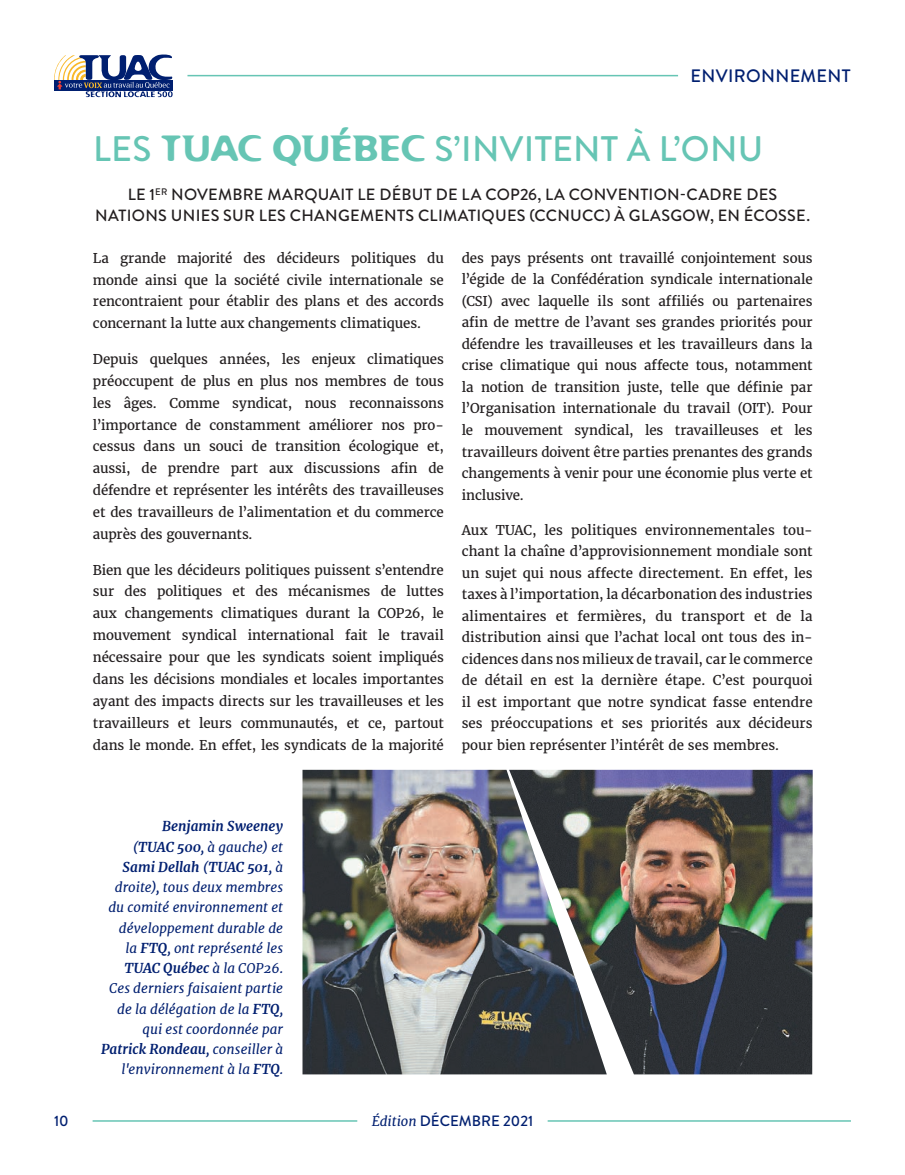
<style>
.page{position:relative;width:905px;height:1175px;background:#fff}
.page>*{position:absolute;margin:0;border:0;box-sizing:border-box;transform-origin:0 0}
.Titre_Article{font:500 35.4px "Brandon Grotesque";letter-spacing:.01em;color:#66c5b4}
.Header_de_page{font:500 18px "Brandon Grotesque";letter-spacing:.02em;color:#001f70}
.Chapeau{font:500 16.2px/20.7px "Brandon Grotesque";letter-spacing:.015em;color:#231f20;text-align:center}
.Bas_de_page_édition{font:500 15px "Brandon Grotesque";color:#001f70}
.Numéro_en_bas_de_pag{font:500 15px "Brandon Grotesque";color:#001f70}
.Texte{font:italic 13.5px/20.2px "Merriweather";color:#001f70;text-align:right}
.Texte-2{font:13.35px/21.6px "Merriweather";letter-spacing:-.005em;color:#231f20;text-align:justify}
.s1{font-family:"Flexure";font-weight:400}
.s2{font-weight:700}
.s3{font-family:"Merriweather";font-weight:400;font-style:italic;font-size:13.5px}
</style>
<div class="page">
<hr style="left:547px;top:1120px;width:303px;height:1px;background:#66c5b4">
<hr style="left:93px;top:1120px;width:264px;height:1px;background:#66c5b4">
<svg style="left:54px;top:54px;width:119px;height:43px"></svg>
<hr style="left:187px;top:75px;width:491px;height:1px;background:#66c5b4">
<img style="left:302px;top:770px;width:207px;height:304px">
<img style="left:509px;top:770px;width:303px;height:304px">
<p class="Header_de_page" style="left:690px;top:63px;width:161px">ENVIRONNEMENT</p>
<p class="Titre_Article" style="left:93px;top:124px;width:671px">LES <span class="s1">TUAC QUÉBEC</span> S’INVITENT À L’ONU</p>
<p class="Chapeau" style="left:95px;top:185px;width:716px">LE 1<sup>ER</sup> NOVEMBRE MARQUAIT LE DÉBUT DE LA COP26, LA CONVENTION-CADRE DES<br>NATIONS UNIES SUR LES CHANGEMENTS CLIMATIQUES (CCNUCC) À GLASGOW, EN ÉCOSSE.</p>
<p class="Texte-2" style="left:93px;top:247px;width:352px">La grande majorité des décideurs politiques du monde ainsi que la société civile internationale se rencontraient pour établir des plans et des accords concernant la lutte aux changements climatiques.</p>
<p class="Texte-2" style="left:93px;top:348px;width:352px">Depuis quelques années, les enjeux climatiques préoccupent de plus en plus nos membres de tous les âges. Comme syndicat, nous reconnaissons l’importance de constamment améliorer nos pro&shy;cessus dans un souci de transition écologique et, aussi, de prendre part aux discussions afin de défendre et représenter les intérêts des travailleuses et des travailleurs de l’alimentation et du commerce auprès des gouvernants.</p>
<p class="Texte-2" style="left:93px;top:559px;width:352px">Bien que les décideurs politiques puissent s’entendre sur des politiques et des mécanismes de luttes aux changements climatiques durant la COP26, le mouvement syndical international fait le travail nécessaire pour que les syndicats soient impliqués dans les décisions mondiales et locales importantes ayant des impacts directs sur les travailleuses et les travailleurs et leurs communautés, et ce, partout dans le monde. En effet, les syndicats de la majorité</p>
<p class="Texte-2" style="left:461px;top:247px;width:352px">des pays présents ont travaillé conjointement sous l’égide de la Confédération syndicale internationale (CSI) avec laquelle ils sont affiliés ou partenaires afin de mettre de l’avant ses grandes priorités pour défendre les travailleuses et les travailleurs dans la crise climatique qui nous affecte tous, notamment la notion de transition juste, telle que définie par l’Organisation internationale du travail (OIT). Pour le mouvement syndical, les travailleuses et les travailleurs doivent être parties prenantes des grands changements à venir pour une économie plus verte et inclusive.</p>
<p class="Texte-2" style="left:461px;top:519px;width:352px">Aux TUAC, les politiques environnementales tou&shy;chant la chaîne d’approvisionnement mondiale sont un sujet qui nous affecte directement. En effet, les taxes à l’importation, la décarbonation des industries alimentaires et fermières, du transport et de la distribution ainsi que l’achat local ont tous des in&shy;cidences dans nos milieux de travail, car le commerce de détail en est la dernière étape. C’est pourquoi il est important que notre syndicat fasse entendre ses préoccupations et ses priorités aux décideurs pour bien représenter l’intérêt de ses membres.</p>
<p class="Texte" style="left:101px;top:816px;width:184px"><span class="s2">Benjamin Sweeney<br></span>(<span class="s2">TUAC 500</span>, à gauche) et<br><span class="s2">Sami Dellah</span> (<span class="s2">TUAC 501</span>, à droite), tous deux membres du comité environnement et développement durable de<br>la <span class="s2">FTQ</span>, ont représenté les<br><span class="s2">TUAC Québec</span> à la COP26.<br>Ces derniers faisaient partie de la délégation de la <span class="s2">FTQ</span>, qui est coordonnée par<br><span class="s2">Patrick Rondeau</span>, conseiller à l'environnement à la <span class="s2">FTQ</span>.</p>
<p class="Numéro_en_bas_de_pag" style="left:54px;top:1110px;width:16px">10</p>
<p class="Bas_de_page_édition" style="left:372px;top:1110px;width:163px"><span class="s3">Édition</span> DÉCEMBRE 2021</p>
</div>
